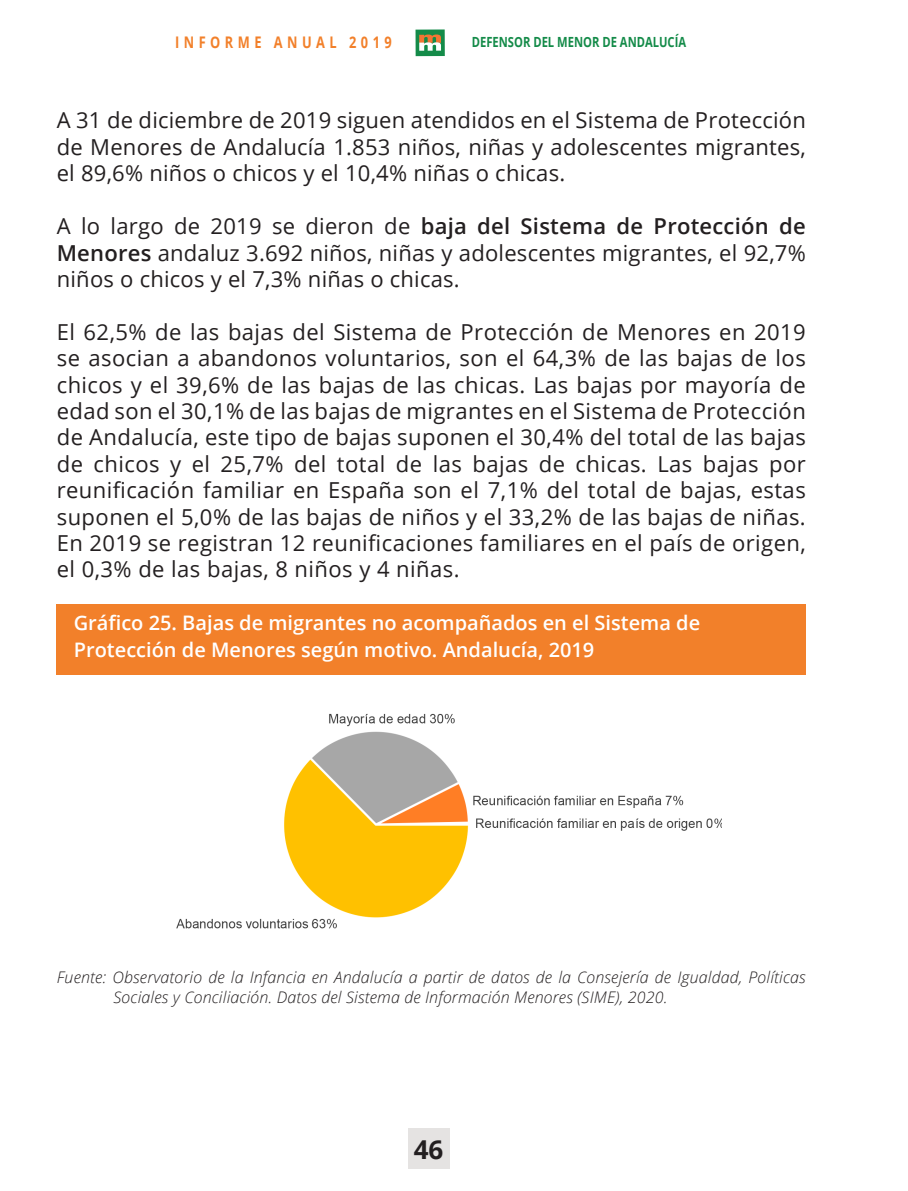
<style>
.page{position:relative;width:908px;height:1191px;background:#fff}
.page>*{position:absolute;margin:0;border:0;box-sizing:border-box;transform-origin:0 0}
.t1{font:700 26px "Open Sans";color:#231f20}
.t2{font:22px/26.4px "Open Sans";letter-spacing:.01em;color:#231f20;text-align:justify}
.TITULO_GRÁFICO{font:600 20px/26.4px "Open Sans";color:#fff}
.Pie_Tabla{font:italic 300 16px/19.2px "Open Sans";letter-spacing:.01em;color:#231f20}
.t3{font:700 16px "Open Sans";letter-spacing:.35em;color:#f2802a;scale:.8 1}
.t4{font:700 14px "Open Sans";color:#148b49;scale:.8 1}
.s1{font-weight:600}
</style>
<div class="page">
<div style="left:408px;top:1128px;width:41px;height:41px;background:#e5e3e2"></div>
<div style="left:415px;top:29px;width:29px;height:27px;background:#148b49"></div>
<svg style="left:419px;top:35px;width:22px;height:16px"></svg>
<div style="left:57px;top:603px;width:748px;height:71px;background:#f2802a"></div>
<img style="left:176px;top:713px;width:544px;height:216px">
<p class="t3" style="left:175px;top:31px;width:272px">INFORME ANUAL 2019</p>
<p class="t4" style="left:471px;top:32px;width:269px">DEFENSOR DEL MENOR DE ANDALUCÍA</p>
<p class="t2" style="left:57px;top:107px;width:750px">A 31 de diciembre de 2019 siguen atendidos en el Sistema de Protección de Menores de Andalucía 1.853 niños, niñas y adolescentes migrantes, el 89,6% niños o chicos y el 10,4% niñas o chicas.</p>
<p class="t2" style="left:57px;top:212px;width:750px">A lo largo de 2019 se dieron de <span class="s1">baja del Sistema de Protección de Menores</span> andaluz 3.692 niños, niñas y adolescentes migrantes, el 92,7% niños o chicos y el 7,3% niñas o chicas.</p>
<p class="t2" style="left:57px;top:318px;width:750px">El 62,5% de las bajas del Sistema de Protección de Menores en 2019 se asocian a abandonos voluntarios, son el 64,3% de las bajas de los chicos y el 39,6% de las bajas de las chicas. Las bajas por mayoría de edad son el 30,1% de las bajas de migrantes en el Sistema de Protección de Andalucía, este tipo de bajas suponen el 30,4% del total de las bajas de chicos y el 25,7% del total de las bajas de chicas. Las bajas por reunificación familiar en España son el 7,1% del total de bajas, estas suponen el 5,0% de las bajas de niños y el 33,2% de las bajas de niñas.<br>En 2019 se registran 12 reunificaciones familiares en el país de origen, el 0,3% de las bajas, 8 niños y 4 niñas.</p>
<p class="TITULO_GRÁFICO" style="left:74px;top:609px;width:627px">Gráfico 25. Bajas de migrantes no acompañados en el Sistema de<br>Protección de Menores según motivo. Andalucía, 2019</p>
<p class="Pie_Tabla" style="left:113px;top:967px;width:693px;text-indent:-57px">Fuente: Observatorio de la Infancia en Andalucía a partir de datos de la Consejería de Igualdad, Políticas<br>Sociales y Conciliación. Datos del Sistema de Información Menores (SIME), 2020.</p>
<p class="t1" style="left:413px;top:1131px;width:31px">46</p>
</div>
